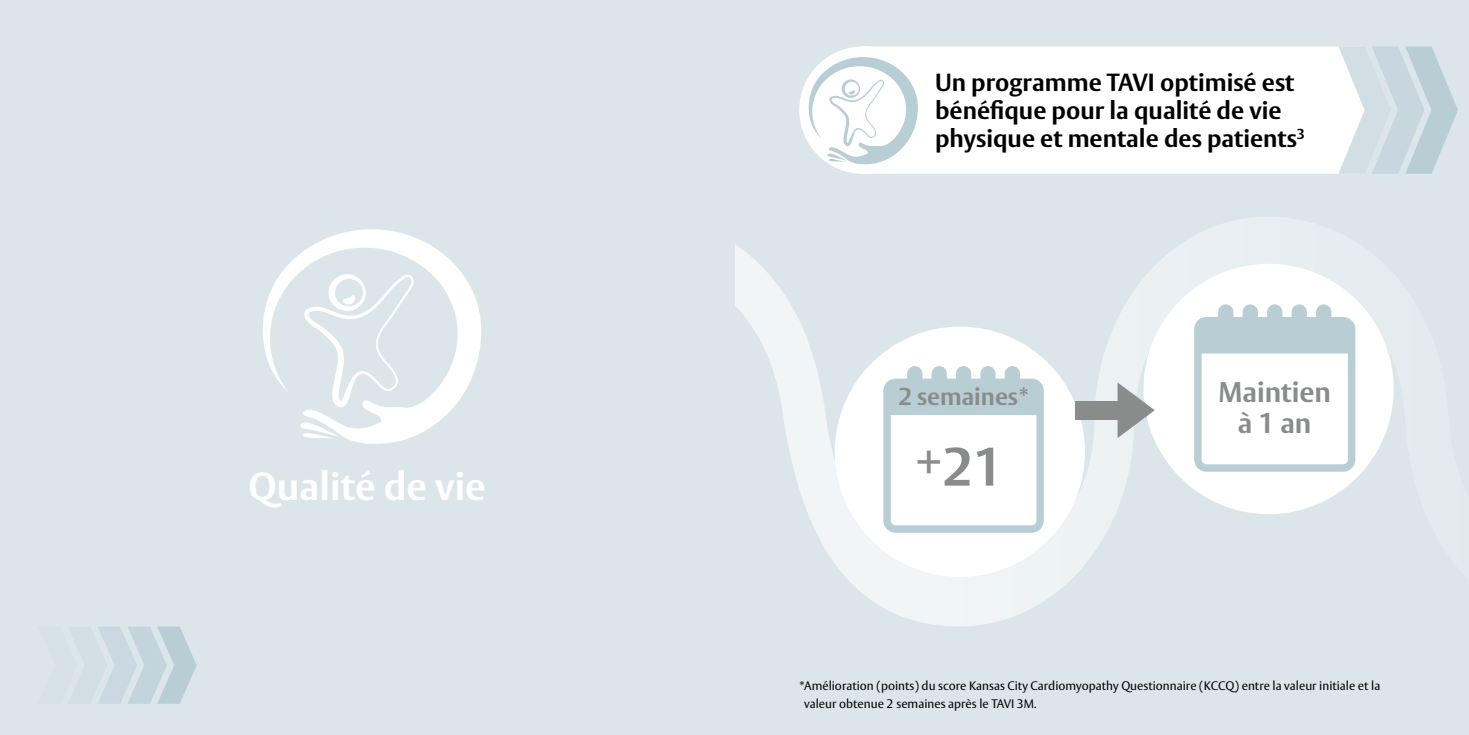
<style>
.page{position:relative;width:1469px;height:735px;background:#fff}
.page>*{position:absolute;margin:0;border:0;box-sizing:border-box;transform-origin:0 0}
.t1{font:700 53.55px "Vesta Pro";color:#898c8a}
.t2{font:700 53.38px "Vesta Pro";color:#898c8a}
.t3{font:700 38.5px "Vesta Pro";color:#fff}
.t4{font:700 28.18px/31.2px "Vesta Pro";color:#898c8a;text-align:center}
.t5{font:700 24.5px/28px "Vesta Pro";color:#000}
.t6{font:700 24.15px "Vesta Pro";color:#898c8a}
.t7{font:12.25px/17.5px "Vesta Pro";color:#000}
</style>
<div class="page">
<div style="left:734px;top:0;width:734px;height:734px;background:#dce6ea"></div>
<div style="left:870px;top:46px;width:468px;height:128px;background:#fff"></div>
<div style="left:799px;top:46px;width:127px;height:128px;background:#fff;border-radius:50%"></div>
<svg style="left:804px;top:57px;width:113px;height:108px"></svg>
<svg style="left:1338px;top:46px;width:119px;height:128px"></svg>
<svg style="left:735px;top:217px;width:659px;height:409px"></svg>
<div style="left:1143px;top:264px;width:250px;height:250px;background:#fff;border-radius:50%"></div>
<div style="left:834px;top:326px;width:251px;height:250px;background:#fff;border-radius:50%"></div>
<svg style="left:883px;top:366px;width:160px;height:166px"></svg>
<svg style="left:1194px;top:304px;width:161px;height:167px"></svg>
<div style="left:1075px;top:401px;width:63px;height:18px;background:#898c8a"></div>
<svg style="left:1117px;top:382px;width:37px;height:56px"></svg>
<div style="left:0;top:0;width:734px;height:734px;background:#dce6ea"></div>
<svg style="left:263px;top:229px;width:218px;height:215px"></svg>
<svg style="left:69px;top:626px;width:128px;height:77px"></svg>
<h3 class="t3" style="left:249px;top:463px;width:239px">Qualité de vie</h3>
<h3 class="t5" style="left:935px;top:68px;width:371px">Un programme TAVI optimisé est bénéfique pour la qualité de vie physique et mentale des patients<sup>3</sup></h3>
<h1 class="t1" style="left:958px;top:372px;width:90px"><sup>+</sup>21</h1>
<h3 class="t6" style="left:898px;top:381px;width:132px">2 semaines*</h3>
<h2 class="t2" style="left:915px;top:434px;width:90px"><sup>+</sup>21</h2>
<h3 class="t4" style="left:1218px;top:376px;width:114px">Maintien à 1 an</h3>
<p class="t7" style="left:804px;top:676px;width:577px;text-indent:-5px">*Amélioration (points) du score Kansas City Cardiomyopathy Questionnaire (KCCQ) entre la valeur initiale et la valeur obtenue 2 semaines après le TAVI 3M.</p>
</div>
